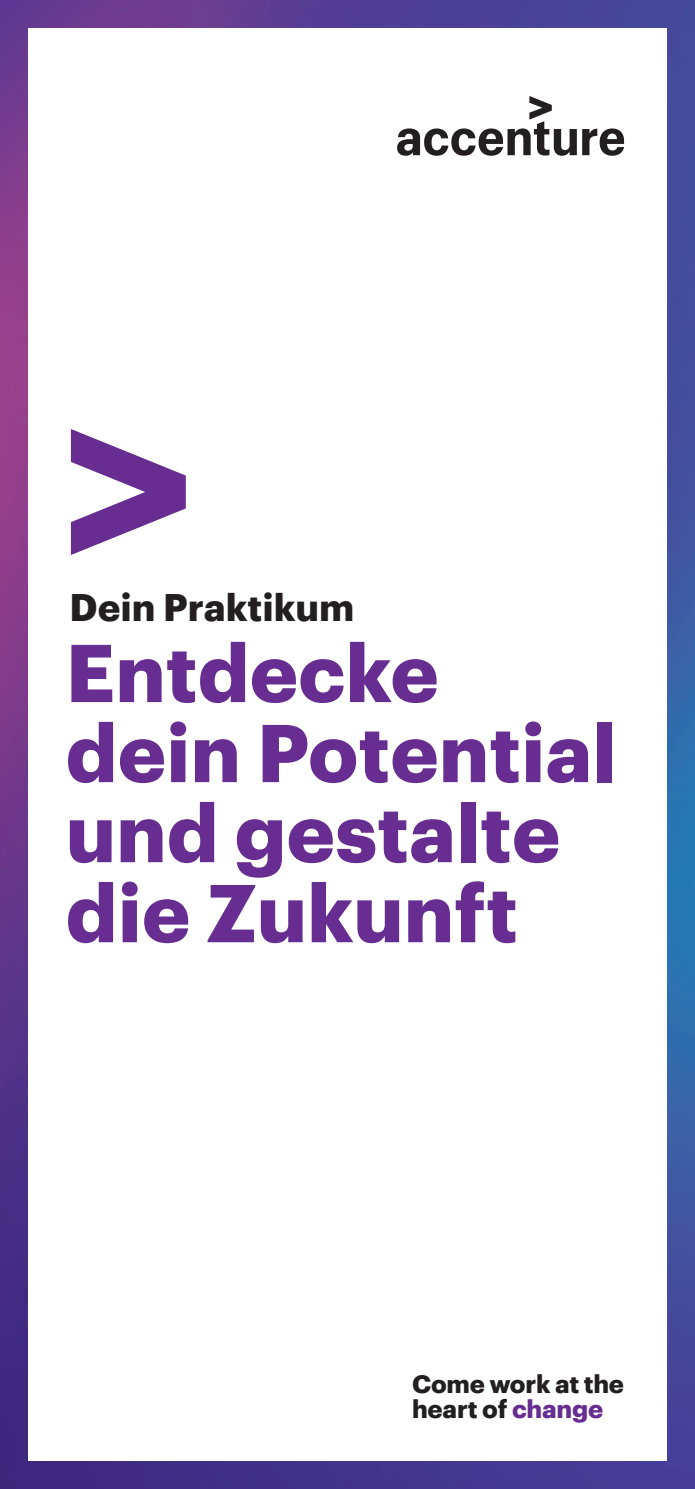
<style>
.page{position:relative;width:695px;height:1489px;background:#fff}
.page>*{position:absolute;margin:0;border:0;box-sizing:border-box;transform-origin:0 0}
.t1{font:700 80px/80px "Graphik";color:#672d91}
.t2{font:700 37.5px "Graphik";color:#231f20}
.t3{font:700 25px/25px "Graphik";letter-spacing:-.01em;color:#231f20}
.s1{color:#672d91}
</style>
<div class="page">
<img style="left:0;top:0;width:694px;height:1488px">
<div style="left:28px;top:28px;width:638px;height:1432px;background:#fff"></div>
<svg style="left:397px;top:96px;width:227px;height:60px"></svg>
<svg style="left:71px;top:429px;width:115px;height:126px"></svg>
<p class="t2" style="left:70px;top:578px;width:286px">Dein Praktikum</p>
<p class="t1" style="left:66px;top:626px;width:552px">Entdecke dein Potential und gestalte die Zukunft</p>
<p class="t3" style="left:412px;top:1369px;width:213px">Come work at the heart of <span class="s1">change</span></p>
</div>
